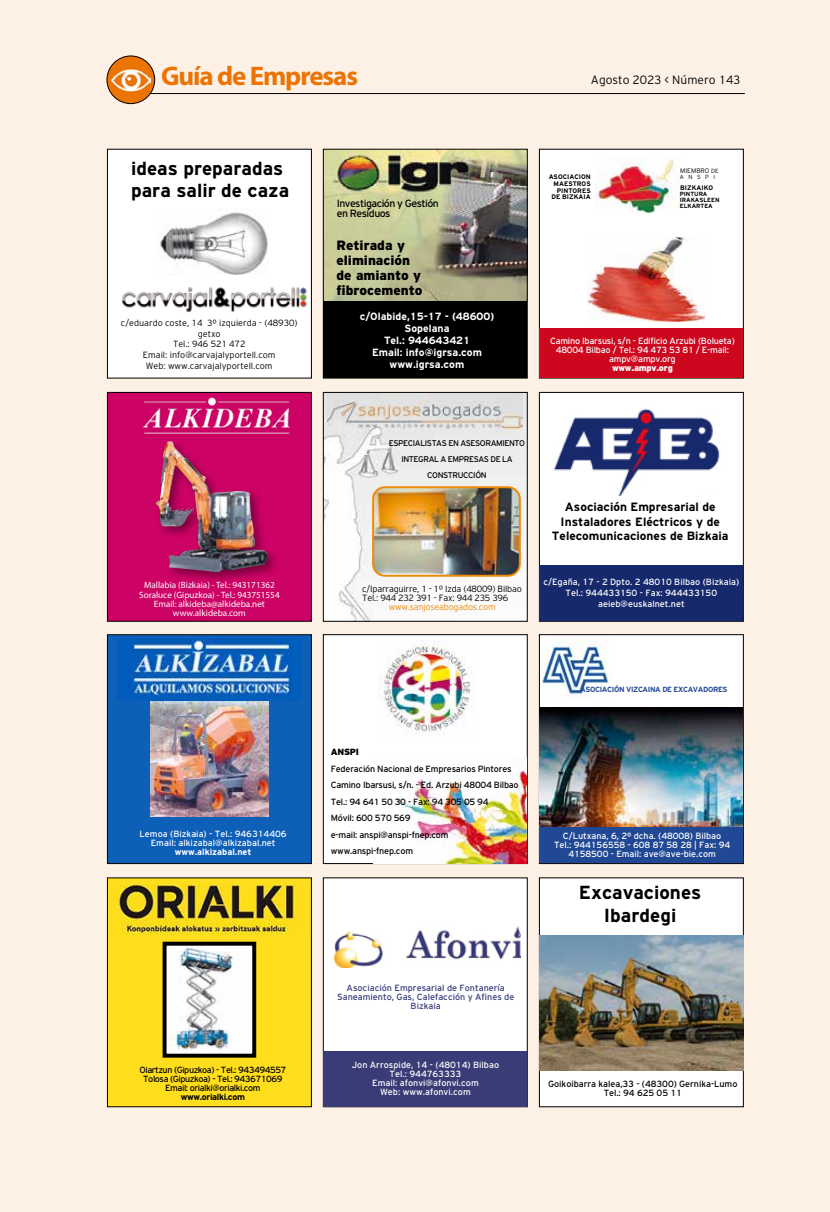
<style>
.page{position:relative;width:830px;height:1212px;background:#fff}
.page>*{position:absolute;margin:0;border:0;box-sizing:border-box;transform-origin:0 0}
.t1{font:700 27px "Myriad Pro";letter-spacing:-.04em;color:#ec7405}
.t2{font:700 18.9px/22.6px "Civica 07";color:#000}
.t3{font:900 13.5px/15px "Civica 10";color:#000}
.t4{font:700 12px/14.4px "Civica 07";color:#000;text-align:center}
.t5{font:300 12px "Civica 01";color:#000}
.t6{font:700 10.5px/12px "Civica 07";color:#fff;text-align:center}
.t7{font:10.5px/10.5px "Civica 04";letter-spacing:-.05em;color:#000}
.t8{font:9.15px/9.1px "Myriad Pro";color:#fff;text-align:center}
.t9{font:9px/9px "Civica 04";color:#fff;text-align:center}
.t10{font:9px/16.5px "Civica 04";letter-spacing:-.025em;color:#000}
.t11{font:300 9px/10.8px "Civica 01";color:#000;text-align:center}
.t12{font:9px/9px "Civica 04";letter-spacing:-.05em;color:#000;text-align:center}
.t13{font:9px/9px "Civica 04";letter-spacing:-.025em;color:#fff;text-align:center}
.t14{font:9px/9px "Civica 04";color:#373b7a;text-align:center}
.t15{font:300 9px/9px "Civica 01";letter-spacing:-.02em;color:#000}
.t16{font:9px/9px "Civica 04";letter-spacing:-.005em;color:#000;text-align:center}
.t17{font:300 9px "Civica 01";letter-spacing:-.02em;color:#f08906}
.t18{font:700 9px "Civica 07";color:#fff}
.t19{font:700 9px "Civica 07";letter-spacing:-.04em;color:#000}
.t20{font:900 9px "Civica 10";letter-spacing:-.025em;color:#fff}
.t21{font:900 9px "Civica 10";letter-spacing:-.025em;color:#000}
.t22{font:8.25px/15.8px "Civica 04";letter-spacing:-.05em;color:#000;text-align:center}
.t23{font:700 7.5px "Civica 07";letter-spacing:-.05em;color:#234a97}
.t24{font:700 6.6px/6.6px "Civica 07";color:#000;text-align:right}
.t25{font:300 6.6px "Civica 01";color:#000}
.t26{font:700 6px/6px "Civica 07";color:#000}
.t27{font:300 6px "Civica 01";letter-spacing:.75em;color:#000}
.s1{font-size:6px}
</style>
<div class="page">
<div style="left:0;top:0;width:829px;height:1212px;background:#fdf1e6"></div>
<hr style="left:116px;top:93px;width:628px;height:1px;background:#000">
<svg style="left:107px;top:56px;width:48px;height:48px"></svg>
<div style="left:107px;top:56px;width:48px;height:48px;border:1px solid #000;border-radius:50%"></div>
<img style="left:111px;top:61px;width:39px;height:39px">
<div style="left:107px;top:149px;width:204px;height:229px;background:#fff"></div>
<div style="left:323px;top:149px;width:204px;height:229px;background:#000"></div>
<img style="left:325px;top:151px;width:200px;height:149px">
<div style="left:323px;top:149px;width:204px;height:229px;border:1px solid #000"></div>
<div style="left:539px;top:149px;width:204px;height:229px;background:#fff"></div>
<div style="left:107px;top:392px;width:204px;height:229px;background:#cc0265"></div>
<img style="left:142px;top:397px;width:148px;height:37px">
<div style="left:153px;top:438px;width:126px;height:147px;background:#000;opacity:.4"></div>
<img style="left:156px;top:441px;width:113px;height:132px">
<div style="left:107px;top:392px;width:204px;height:230px;border:1px solid #000"></div>
<img style="left:325px;top:394px;width:200px;height:226px">
<div style="left:323px;top:392px;width:204px;height:230px;border:1px solid #000"></div>
<div style="left:539px;top:392px;width:204px;height:229px;background:#fff"></div>
<div style="left:538px;top:392px;width:205px;height:230px;border:1px solid #000"></div>
<div style="left:107px;top:635px;width:204px;height:228px;background:#0e5fb8"></div>
<div style="left:107px;top:634px;width:204px;height:230px;border:1px solid #000"></div>
<div style="left:323px;top:635px;width:204px;height:228px;background:#fff"></div>
<div style="left:323px;top:634px;width:204px;height:230px;border:1px solid #000"></div>
<div style="left:539px;top:635px;width:204px;height:228px;background:#fff"></div>
<div style="left:538px;top:634px;width:205px;height:230px;border:1px solid #000"></div>
<div style="left:107px;top:878px;width:204px;height:229px;background:#ffde1d"></div>
<div style="left:323px;top:878px;width:204px;height:229px;background:#fff"></div>
<div style="left:539px;top:878px;width:204px;height:229px;background:#fff"></div>
<img style="left:160px;top:212px;width:108px;height:62px">
<img style="left:122px;top:287px;width:185px;height:26px">
<img style="left:151px;top:702px;width:118px;height:115px">
<img style="left:167px;top:947px;width:84px;height:105px">
<div style="left:162px;top:942px;width:94px;height:115px;border:4px solid #000"></div>
<img style="left:115px;top:884px;width:181px;height:50px">
<img style="left:373px;top:487px;width:146px;height:89px">
<div style="left:372px;top:486px;width:148px;height:91px;border:2px solid #f08906;border-radius:12px"></div>
<img style="left:327px;top:393px;width:195px;height:45px">
<img style="left:595px;top:157px;width:85px;height:55px">
<img style="left:587px;top:237px;width:117px;height:84px">
<div style="left:539px;top:328px;width:203px;height:50px;background:#cd071e"></div>
<img style="left:378px;top:643px;width:96px;height:92px">
<img style="left:373px;top:758px;width:153px;height:105px">
<div style="left:323px;top:1051px;width:203px;height:55px;background:#3a3c77"></div>
<img style="left:334px;top:927px;width:186px;height:41px">
<div style="left:539px;top:565px;width:203px;height:56px;background:#16296c"></div>
<img style="left:554px;top:408px;width:166px;height:87px">
<div style="left:539px;top:826px;width:203px;height:37px;background:#214895"></div>
<img style="left:540px;top:636px;width:69px;height:60px">
<img style="left:539px;top:707px;width:203px;height:119px">
<img style="left:539px;top:936px;width:203px;height:134px">
<img style="left:117px;top:638px;width:183px;height:62px">
<h1 class="t1" style="left:161px;top:58px;width:198px">Guía de Empresas</h1>
<h3 class="t5" style="left:590px;top:73px;width:151px">Agosto 2023 &lt; Número 143</h3>
<h2 class="t2" style="left:131px;top:157px;width:160px">ideas preparadas para salir de caza</h2>
<p class="t11" style="left:121px;top:317px;width:178px">c/eduardo coste, 14 3º izquierda - (48930) getxo<br>Tel.: 946 521 472<br>Email: info@carvajalyportell.com<br>Web: www.carvajalyportell.com</p>
<p class="t8" style="left:139px;top:581px;width:142px">Mallabia (Bizkaia) - Tel.: 943171362<br>Soraluce (Gipuzkoa) - Tel.: 943751554<br>Email: alkideba@alkideba.net www.alkideba.com</p>
<p class="t9" style="left:139px;top:829px;width:148px">Lemoa (Bizkaia) - Tel.: 946314406<br>Email: alkizabal@alkizabal.net</p>
<p class="t18" style="left:175px;top:846px;width:78px">www.alkizabal.net</p>
<p class="t12" style="left:139px;top:1065px;width:148px">Oiartzun (Gipuzkoa) - Tel.: 943494557<br>Tolosa (Gipuzkoa) - Tel.: 943671069<br>Email: orialki@orialki.com</p>
<p class="t19" style="left:181px;top:1092px;width:66px">www.orialki.com</p>
<p class="t7" style="left:336px;top:198px;width:103px">Investigación y Gestión en Resíduos</p>
<h3 class="t3" style="left:336px;top:237px;width:87px">Retirada y eliminación de amianto y fibrocemento</h3>
<p class="t6" style="left:359px;top:310px;width:136px">c/Olabide,15-17 - (48600)<br>Sopelana<br>Tel.: 944643421<br>Email: info@igrsa.com www.igrsa.com</p>
<p class="t24" style="left:548px;top:174px;width:43px">ASOCIACION<br>MAESTROS<br>PINTORES<br>DE BIZKAIA</p>
<p class="t25" style="left:680px;top:167px;width:40px">MIEMBRO <span class="s1">DE</span></p>
<p class="t27" style="left:679px;top:173px;width:37px">ANSPI</p>
<p class="t24" style="left:680px;top:185px;width:34px">BIZKAIKO</p>
<p class="t26" style="left:679px;top:191px;width:41px">PINTURA<br>IRAKASLEEN<br>ELKARTEA</p>
<p class="t13" style="left:549px;top:336px;width:186px">Camino Ibarsusi, s/n - Edificio Arzubi (Bolueta)<br>48004 Bilbao / Tel.: 94 473 53 81 / E-mail: ampv@ampv.org</p>
<p class="t20" style="left:611px;top:362px;width:62px">www.ampv.org</p>
<p class="t22" style="left:388px;top:435px;width:138px">ESPECIALISTAS EN ASESORAMIENTO<br>INTEGRAL A EMPRESAS DE LA<br>CONSTRUCCIÓN</p>
<p class="t15" style="left:362px;top:584px;width:161px">c/Iparraguirre, 1 - 1º Izda (48009) Bilbao<br>Tel.: 944 232 391 - Fax: 944 235 396</p>
<p class="t17" style="left:388px;top:601px;width:109px">www.sanjoseabogados.com</p>
<h3 class="t4" style="left:551px;top:500px;width:178px">Asociación Empresarial de<br>Instaladores Eléctricos y de<br>Telecomunicaciones de Bizkaia</h3>
<p class="t9" style="left:543px;top:576px;width:197px;line-height:10.8px">c/Egaña, 17 - 2 Dpto. 2 48010 Bilbao (Bizkaia)<br>Tel.: 944433150 - Fax: 944433150 aeieb@euskalnet.net</p>
<p class="t21" style="left:331px;top:747px;width:30px">ANSPI</p>
<p class="t10" style="left:331px;top:760px;width:189px">Federación Nacional de Empresarios Pintores<br>Camino Ibarsusi, s/n. - Ed. Arzubi 48004 Bilbao<br>Tel.: 94 641 50 30 - Fax: 94 305 05 94<br>Móvil: 600 570 569<br>e-mail: anspi@anspi-fnep.com www.anspi-fnep.com</p>
<p class="t14" style="left:337px;top:983px;width:179px">Asociación Empresarial de Fontanería<br>Saneamiento, Gas, Calefacción y Afines de<br>Bizkaia</p>
<p class="t9" style="left:351px;top:1060px;width:149px">Jon Arrospide, 14 - (48014) Bilbao<br>Tel.: 944763333<br>Email: afonvi@afonvi.com<br>Web: www.afonvi.com</p>
<p class="t23" style="left:580px;top:685px;width:149px">ASOCIACIÓN VIZCAINA DE EXCAVADORES</p>
<p class="t9" style="left:554px;top:831px;width:177px">C/Lutxana, 6, 2º dcha. (48008) Bilbao<br>Tel.: 944156558 - 608 87 58 28 | Fax: 94<br>4158500 - Email: ave@ave-bie.com</p>
<h2 class="t2" style="left:578px;top:881px;width:124px;text-align:center">Excavaciones<br>Ibardegi</h2>
<p class="t16" style="left:548px;top:1079px;width:191px">Goikoibarra kalea,33 - (48300) Gernika-Lumo<br>Tel.: 94 625 05 11</p>
</div>
